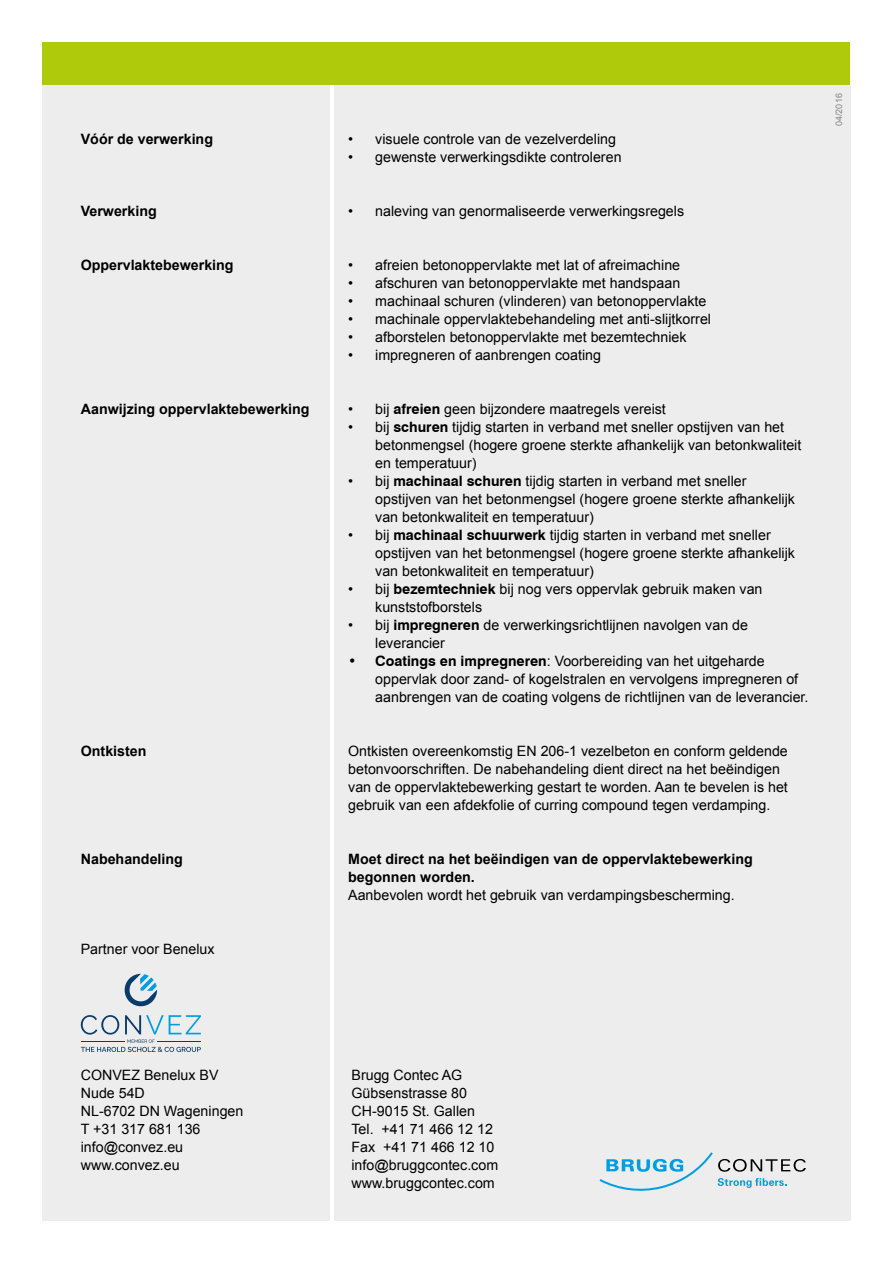
<style>
.page{position:relative;width:893px;height:1263px;background:#fff}
.page>*{position:absolute;margin:0;border:0;box-sizing:border-box;transform-origin:0 0}
.t1{font:14.25px/18px "Arial";color:#000}
.t2{font:700 14.25px/18px "Arial";color:#000}
.t3{font:9px "Arial";color:#878787}
.s1{font-family:"Swiss 721 BT";font-weight:700}
</style>
<div class="page">
<div style="left:43px;top:43px;width:807px;height:42px;background:#afca0b"></div>
<div style="left:43px;top:85px;width:287px;height:1135px;background:#ededed"></div>
<div style="left:334px;top:85px;width:516px;height:1135px;background:#ededed"></div>
<svg style="left:124px;top:974px;width:33px;height:33px"></svg>
<svg style="left:81px;top:1015px;width:120px;height:37px"></svg>
<hr style="left:81px;top:1041px;width:44px;height:1px;background:#093c6b">
<hr style="left:157px;top:1041px;width:44px;height:1px;background:#093c6b">
<svg style="left:600px;top:1152px;width:206px;height:39px"></svg>
<p class="t3" style="left:833px;top:126px;width:34px;rotate:-90deg">04/2016</p>
<p class="t2" style="left:81px;top:130px;width:134px">Vóór de verwerking</p>
<p class="t1" style="left:348px;top:130px;width:269px">• visuele controle van de vezelverdeling</p>
<p class="t1" style="left:348px;top:148px;width:275px">• gewenste verwerkingsdikte controleren</p>
<p class="t2" style="left:81px;top:202px;width:78px">Verwerking</p>
<p class="t1" style="left:348px;top:202px;width:337px">• naleving van genormaliseerde verwerkingsregels</p>
<p class="t2" style="left:81px;top:256px;width:154px">Oppervlaktebewerking</p>
<p class="t1" style="left:348px;top:256px;width:333px">• afreien betonoppervlakte met lat of afreimachine</p>
<p class="t1" style="left:348px;top:274px;width:333px">• afschuren van betonoppervlakte met handspaan</p>
<p class="t1" style="left:348px;top:292px;width:360px">• machinaal schuren (vlinderen) van betonoppervlakte</p>
<p class="t1" style="left:348px;top:310px;width:364px">• machinale oppervlaktebehandeling met anti-slijtkorrel</p>
<p class="t1" style="left:348px;top:328px;width:340px">• afborstelen betonoppervlakte met bezemtechniek</p>
<p class="t1" style="left:348px;top:346px;width:254px">• impregneren of aanbrengen coating</p>
<p class="t2" style="left:81px;top:400px;width:230px">Aanwijzing oppervlaktebewerking</p>
<p class="t1" style="left:348px;top:400px;width:319px">• bij <span class="s1">afreien</span> geen bijzondere maatregels vereist</p>
<p class="t1" style="left:375px;top:418px;width:428px;text-indent:-27px">• bij <span class="s1">schuren</span> tijdig starten in verband met sneller opstijven van het betonmengsel (hogere groene sterkte afhankelijk van betonkwaliteit en temperatuur)</p>
<p class="t1" style="left:375px;top:472px;width:421px;text-indent:-27px">• bij <span class="s1">machinaal schuren</span> tijdig starten in verband met sneller opstijven van het betonmengsel (hogere groene sterkte afhankelijk van betonkwaliteit en temperatuur)</p>
<p class="t1" style="left:375px;top:526px;width:421px;text-indent:-27px">• bij <span class="s1">machinaal schuurwerk</span> tijdig starten in verband met sneller opstijven van het betonmengsel (hogere groene sterkte afhankelijk van betonkwaliteit en temperatuur)</p>
<p class="t1" style="left:375px;top:580px;width:389px;text-indent:-27px">• bij <span class="s1">bezemtechniek</span> bij nog vers oppervlak gebruik maken van kunststofborstels</p>
<p class="t1" style="left:375px;top:616px;width:374px;text-indent:-27px">• bij <span class="s1">impregneren</span> de verwerkingsrichtlijnen navolgen van de leverancier</p>
<p class="t1" style="left:375px;top:652px;width:435px;text-indent:-27px"><span class="s1">• Coatings en impregneren</span>: Voorbereiding van het uitgeharde oppervlak door zand- of kogelstralen en vervolgens impregneren of aanbrengen van de coating volgens de richtlijnen van de leverancier.</p>
<p class="t2" style="left:81px;top:742px;width:67px">Ontkisten</p>
<p class="t1" style="left:348px;top:742px;width:441px">Ontkisten overeenkomstig EN 206-1 vezelbeton en conform geldende betonvoorschriften. De nabehandeling dient direct na het beëindigen van de oppervlaktebewerking gestart te worden. Aan te bevelen is het gebruik van een afdekfolie of curring compound tegen verdamping.</p>
<p class="t2" style="left:81px;top:850px;width:104px">Nabehandeling</p>
<p class="t2" style="left:348px;top:850px;width:406px">Moet direct na het beëindigen van de oppervlaktebewerking begonnen worden.</p>
<p class="t1" style="left:348px;top:886px;width:388px">Aanbevolen wordt het gebruik van verdampingsbescherming.</p>
<p class="t1" style="left:81px;top:940px;width:135px">Partner voor Benelux</p>
<p class="t1" style="left:81px;top:1066px;width:164px">CONVEZ Benelux BV<br>Nude 54D<br>NL-6702 DN Wageningen<br>T +31 317 681 136 info@convez.eu www.convez.eu</p>
<p class="t1" style="left:351px;top:1066px;width:148px">Brugg Contec AG<br>Gübsenstrasse 80<br>CH-9015 St. Gallen<br>Tel. +41 71 466 12 12<br>Fax +41 71 466 12 10 info@bruggcontec.com www.bruggcontec.com</p>
</div>
